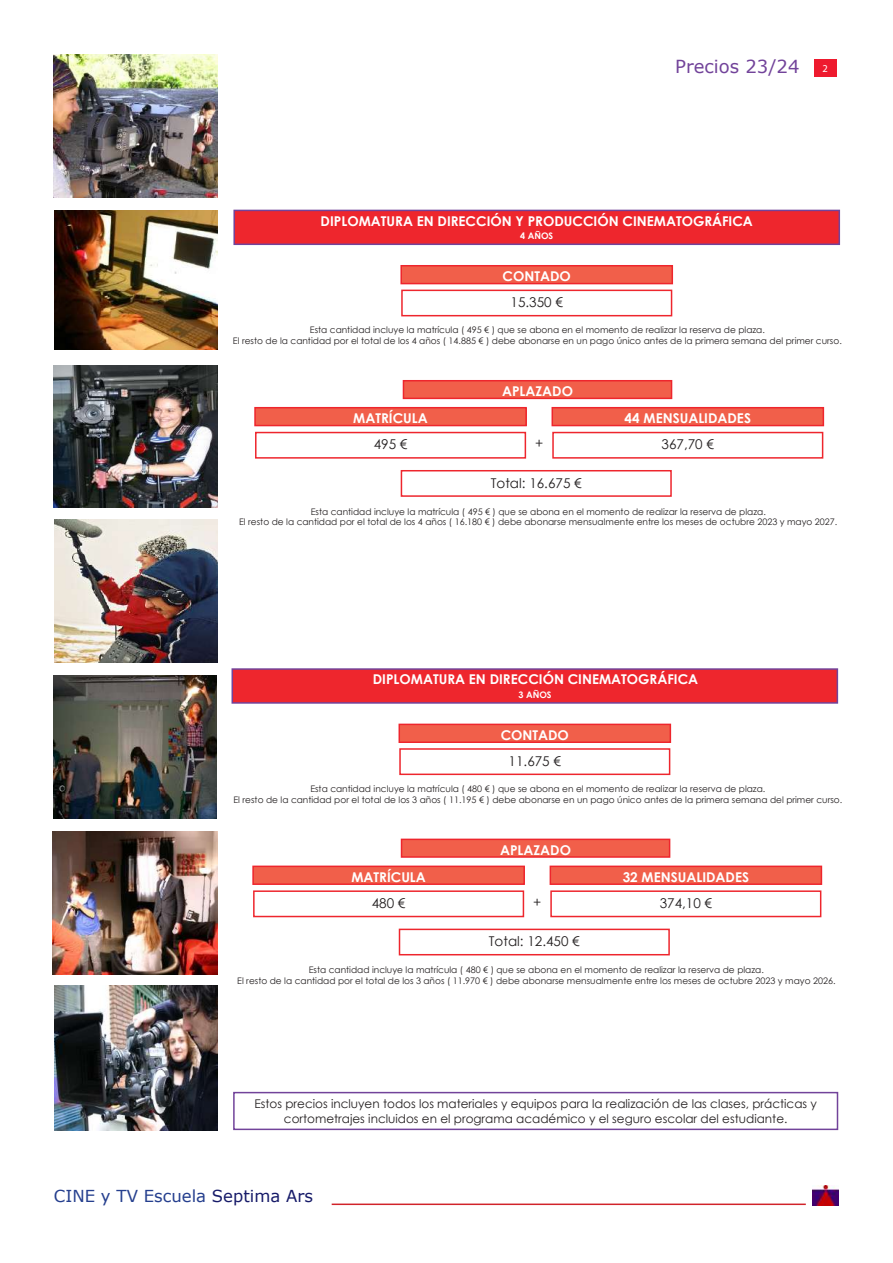
<style>
.page{position:relative;width:893px;height:1263px;background:#fff}
.page>*{position:absolute;margin:0;border:0;box-sizing:border-box;transform-origin:0 0}
.t1{font:18px "Verdana";color:#72439a}
.t2{font:16.5px "Verdana";color:#253f8e}
.t3{font:700 13.5px "Century Gothic";color:#fff}
.t4{font:13.5px "Century Gothic";color:#231f20}
.t5{font:12px/14.4px "Century Gothic";color:#231f20;text-align:center}
.t6{font:10.5px "Myriad Pro";color:#fff}
.t7{font:9px/10.8px "Century Gothic";color:#231f20;text-align:center}
.t8{font:700 9px "Century Gothic";color:#fff}
.s1{color:#171b69}
</style>
<div class="page">
<div style="left:814px;top:59px;width:23px;height:18px;background:#ee1a2e"></div>
<hr style="left:332px;top:1203px;width:474px;height:2px;background:#d1232a">
<img style="left:812px;top:1185px;width:27px;height:21px">
<div style="left:234px;top:210px;width:605px;height:34px;background:#ee262d"></div>
<div style="left:233px;top:210px;width:607px;height:35px;border:2px solid #72439a"></div>
<div style="left:255px;top:432px;width:271px;height:27px;border:2px solid #ee262d"></div>
<div style="left:552px;top:432px;width:271px;height:27px;border:2px solid #ee262d"></div>
<div style="left:255px;top:408px;width:271px;height:18px;background:#f15f4a"></div>
<div style="left:254px;top:407px;width:273px;height:19px;border:2px solid #ee262d"></div>
<div style="left:552px;top:408px;width:271px;height:18px;background:#f15f4a"></div>
<div style="left:551px;top:407px;width:273px;height:19px;border:2px solid #ee262d"></div>
<div style="left:401px;top:266px;width:271px;height:18px;background:#f15f4a"></div>
<div style="left:400px;top:265px;width:273px;height:19px;border:2px solid #ee262d"></div>
<div style="left:401px;top:290px;width:271px;height:26px;border:2px solid #ee262d"></div>
<div style="left:403px;top:381px;width:268px;height:17px;background:#f15f4a"></div>
<div style="left:403px;top:380px;width:269px;height:19px;border:2px solid #ee262d"></div>
<div style="left:233px;top:1092px;width:605px;height:38px;border:2px solid #72439a"></div>
<div style="left:401px;top:470px;width:271px;height:27px;border:2px solid #ee262d"></div>
<img style="left:54px;top:210px;width:164px;height:140px">
<img style="left:54px;top:54px;width:163px;height:143px">
<img style="left:54px;top:986px;width:163px;height:144px">
<img style="left:53px;top:365px;width:164px;height:143px">
<img style="left:53px;top:676px;width:163px;height:143px">
<img style="left:53px;top:831px;width:164px;height:143px">
<img style="left:54px;top:520px;width:163px;height:143px">
<div style="left:232px;top:669px;width:605px;height:34px;background:#ee262d"></div>
<div style="left:231px;top:668px;width:607px;height:36px;border:2px solid #72439a"></div>
<div style="left:253px;top:890px;width:271px;height:27px;border:2px solid #ee262d"></div>
<div style="left:550px;top:890px;width:271px;height:27px;border:2px solid #ee262d"></div>
<div style="left:253px;top:866px;width:271px;height:18px;background:#f15f4a"></div>
<div style="left:252px;top:865px;width:273px;height:20px;border:2px solid #ee262d"></div>
<div style="left:550px;top:866px;width:271px;height:18px;background:#f15f4a"></div>
<div style="left:550px;top:865px;width:272px;height:20px;border:2px solid #ee262d"></div>
<div style="left:399px;top:724px;width:271px;height:18px;background:#f15f4a"></div>
<div style="left:398px;top:724px;width:273px;height:19px;border:2px solid #ee262d"></div>
<div style="left:399px;top:748px;width:271px;height:27px;border:2px solid #ee262d"></div>
<div style="left:401px;top:839px;width:269px;height:18px;background:#f15f4a"></div>
<div style="left:401px;top:839px;width:269px;height:19px;border:2px solid #ee262d"></div>
<div style="left:399px;top:929px;width:271px;height:26px;border:2px solid #ee262d"></div>
<h1 class="t1" style="left:675px;top:54px;width:126px">Precios 23/24</h1>
<p class="t6" style="left:823px;top:62px;width:7px">2</p>
<h3 class="t3" style="left:321px;top:211px;width:434px">DIPLOMATURA EN DIRECCIÓN Y PRODUCCIÓN CINEMATOGRÁFICA</h3>
<p class="t8" style="left:520px;top:229px;width:35px">4 AÑOS</p>
<h3 class="t3" style="left:503px;top:266px;width:70px">CONTADO</h3>
<h3 class="t4" style="left:511px;top:293px;width:54px">15.350 €</h3>
<p class="t7" style="left:233px;top:325px;width:610px">Esta cantidad incluye la matrícula ( 495 € ) que se abona en el momento de realizar la reserva de plaza.<br>El resto de la cantidad por el total de los 4 años ( 14.885 € ) debe abonarse en un pago único antes de la primera semana del primer curso.</p>
<h3 class="t3" style="left:502px;top:381px;width:73px">APLAZADO</h3>
<h3 class="t3" style="left:353px;top:408px;width:76px">MATRÍCULA</h3>
<h3 class="t3" style="left:625px;top:408px;width:128px">44 MENSUALIDADES</h3>
<h3 class="t4" style="left:374px;top:435px;width:35px">495 €</h3>
<h3 class="t4" style="left:662px;top:435px;width:54px">367,70 €</h3>
<h3 class="t4" style="left:535px;top:434px;width:10px">+</h3>
<h3 class="t4" style="left:491px;top:473px;width:92px">Total: 16.675 €</h3>
<p class="t7" style="left:239px;top:506px;width:600px">Esta cantidad incluye la matrícula ( 495 € ) que se abona en el momento de realizar la reserva de plaza.<br>El resto de la cantidad por el total de los 4 años ( 16.180 € ) debe abonarse mensualmente entre los meses de octubre 2023 y mayo 2027.</p>
<h3 class="t3" style="left:373px;top:669px;width:327px">DIPLOMATURA EN DIRECCIÓN CINEMATOGRÁFICA</h3>
<p class="t8" style="left:518px;top:688px;width:35px">3 AÑOS</p>
<h3 class="t3" style="left:501px;top:725px;width:70px">CONTADO</h3>
<h3 class="t4" style="left:509px;top:751px;width:54px">11.675 €</h3>
<p class="t7" style="left:233px;top:783px;width:610px">Esta cantidad incluye la matrícula ( 480 € ) que se abona en el momento de realizar la reserva de plaza.<br>El resto de la cantidad por el total de los 3 años ( 11.195 € ) debe abonarse en un pago único antes de la primera semana del primer curso.</p>
<h3 class="t3" style="left:500px;top:839px;width:73px">APLAZADO</h3>
<h3 class="t3" style="left:351px;top:866px;width:76px">MATRÍCULA</h3>
<h3 class="t3" style="left:623px;top:866px;width:128px">32 MENSUALIDADES</h3>
<h3 class="t4" style="left:372px;top:894px;width:35px">480 €</h3>
<h3 class="t4" style="left:660px;top:894px;width:54px">374,10 €</h3>
<h3 class="t4" style="left:533px;top:892px;width:10px">+</h3>
<h3 class="t4" style="left:489px;top:932px;width:92px">Total: 12.450 €</h3>
<p class="t7" style="left:237px;top:964px;width:600px">Esta cantidad incluye la matrícula ( 480 € ) que se abona en el momento de realizar la reserva de plaza.<br>El resto de la cantidad por el total de los 3 años ( 11.970 € ) debe abonarse mensualmente entre los meses de octubre 2023 y mayo 2026.</p>
<h3 class="t5" style="left:254px;top:1097px;width:564px">Estos precios incluyen todos los materiales y equipos para la realización de las clases, prácticas y cortometrajes incluidos en el programa académico y el seguro escolar del estudiante.</h3>
<h2 class="t2" style="left:54px;top:1185px;width:261px">CINE y TV Escuela <span class="s1">Septima Ars</span></h2>
</div>
